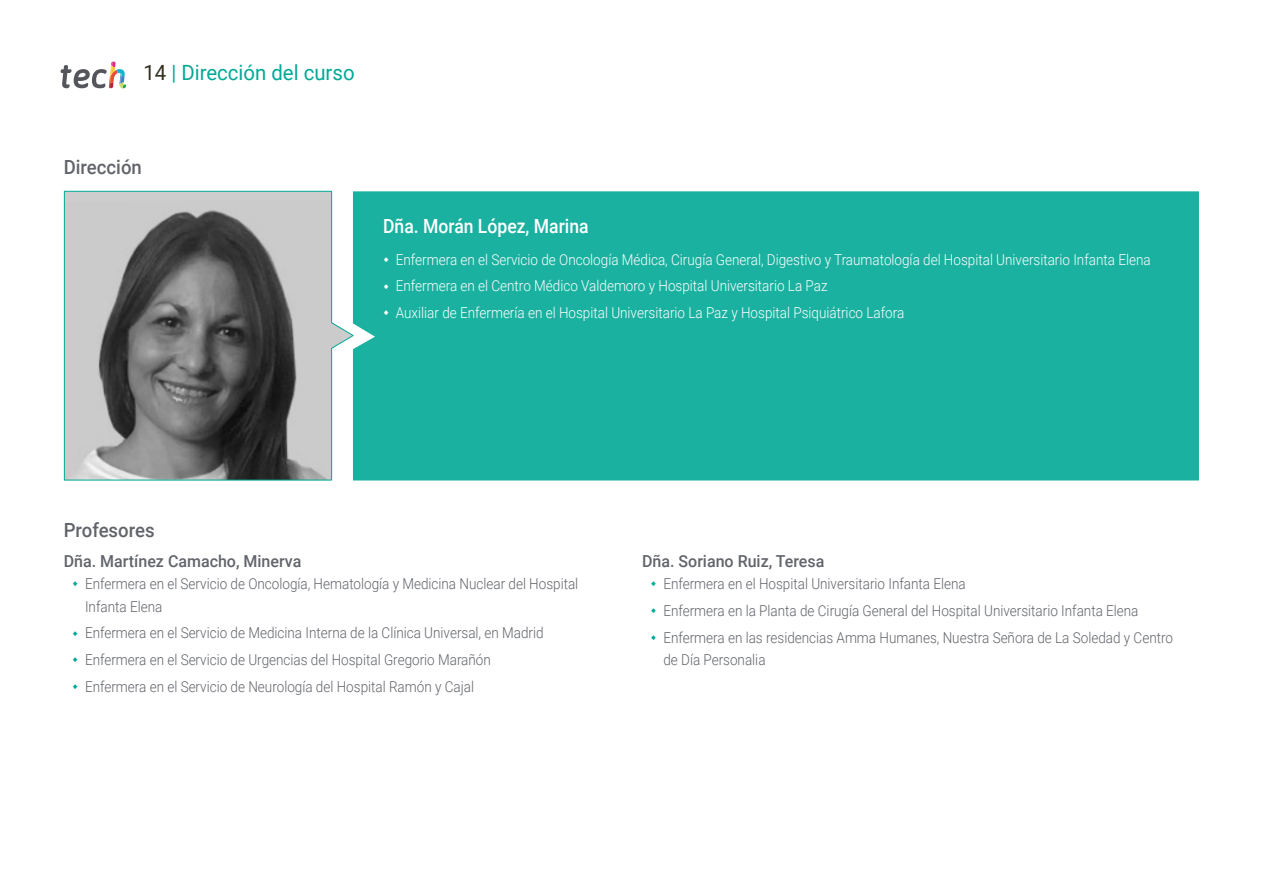
<style>
.page{position:relative;width:1263px;height:893px;background:#fff}
.page>*{position:absolute;margin:0;border:0;box-sizing:border-box;transform-origin:0 0}
.t1{font:21px "Roboto";color:#00a996}
.t2{font:500 19.5px "Roboto";color:#fff;scale:.9 1}
.t3{font:500 19.5px "Roboto";color:#61646a;scale:.95 1}
.t4{font:500 16.5px "Roboto";color:#61646a}
.t5{font:300 15px/26.7px "Roboto";color:#61646a;scale:.9 1}
.t6{font:300 15px/26.7px "Roboto";color:#fff;scale:.9 1}
.s1{color:#312e20}
</style>
<div class="page">
<svg style="left:61px;top:62px;width:65px;height:27px"></svg>
<div style="left:354px;top:191px;width:845px;height:289px;background:#1ab1a0"></div>
<svg style="left:64px;top:191px;width:290px;height:289px;background:#888d8d"></svg>
<svg style="left:384px;top:257px;width:4px;height:5px"></svg>
<svg style="left:384px;top:284px;width:4px;height:5px"></svg>
<svg style="left:384px;top:310px;width:4px;height:5px"></svg>
<h1 class="t1" style="left:144px;top:57px;width:213px"><span class="s1">14</span> | Dirección del curso</h1>
<h2 class="t3" style="left:64px;top:154px;width:84px">Dirección</h2>
<h2 class="t3" style="left:64px;top:517px;width:97px">Profesores</h2>
<h2 class="t2" style="left:383px;top:212px;width:230px">Dña. Morán López, Marina</h2>
<p class="t6" style="left:396px;top:245px;width:840px">Enfermera en el Servicio de Oncología Médica, Cirugía General, Digestivo y Traumatología del Hospital Universitario Infanta Elena<br>Enfermera en el Centro Médico Valdemoro y Hospital Universitario La Paz<br>Auxiliar de Enfermería en el Hospital Universitario La Paz y Hospital Psiquiátrico Lafora</p>
<p class="t4" style="left:64px;top:549px;width:239px">Dña. Martínez Camacho, Minerva</p>
<p class="t5" style="left:85px;top:572px;width:550px;line-height:22.5px">Enfermera en el Servicio de Oncología, Hematología y Medicina Nuclear del Hospital<br>Infanta Elena</p>
<p class="t5" style="left:85px;top:619px;width:511px">Enfermera en el Servicio de Medicina Interna de la Clínica Universal, en Madrid<br>Enfermera en el Servicio de Urgencias del Hospital Gregorio Marañón<br>Enfermera en el Servicio de Neurología del Hospital Ramón y Cajal</p>
<p class="t4" style="left:642px;top:549px;width:184px">Dña. Soriano Ruiz, Teresa</p>
<p class="t5" style="left:663px;top:570px;width:568px">Enfermera en el Hospital Universitario Infanta Elena<br>Enfermera en la Planta de Cirugía General del Hospital Universitario Infanta Elena<br>Enfermera en las residencias Amma Humanes, Nuestra Señora de La Soledad y Centro</p>
<p class="t5" style="left:663px;top:646px;width:115px">de Día Personalia</p>
</div>
